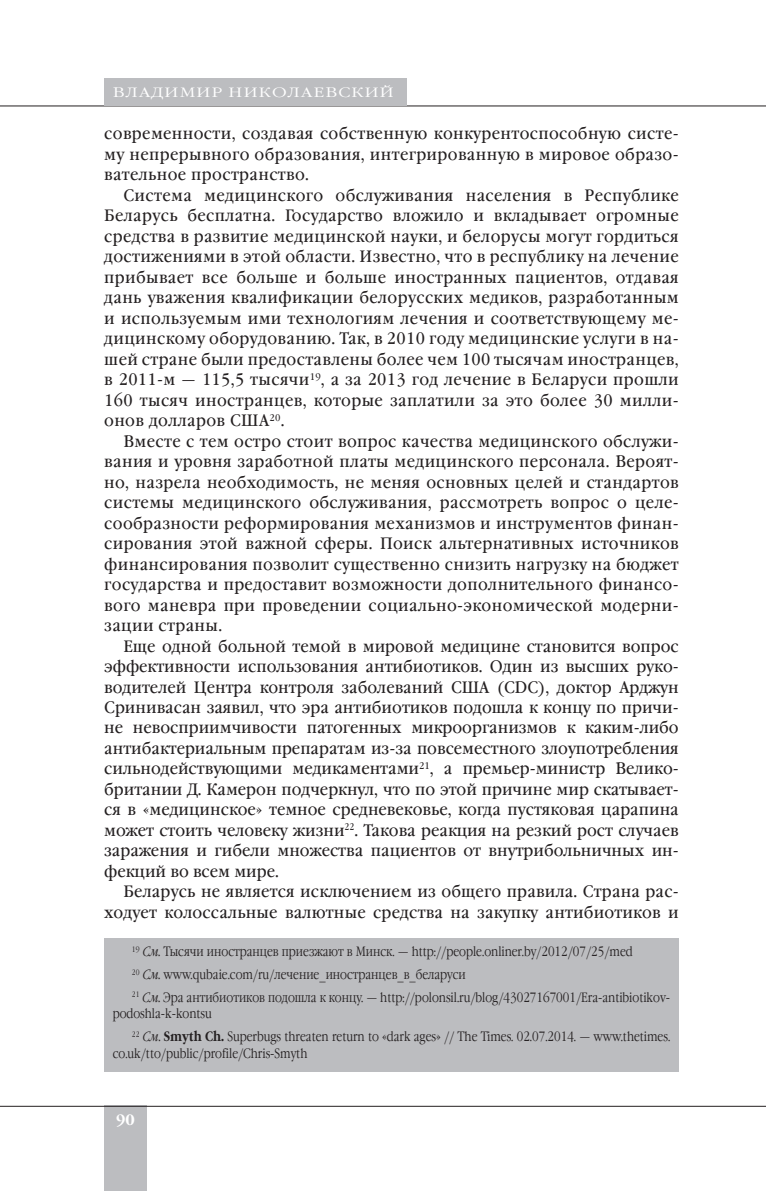
<style>
.page{position:relative;width:766px;height:1191px;background:#fff}
.page>*{position:absolute;margin:0;border:0;box-sizing:border-box;transform-origin:0 0}
.t1{font:16.5px "Garamond Book Narrow C";letter-spacing:.02em;color:#231f20;scale:1.1 1}
.t2{font:16.5px "Garamond Book Narrow C";color:#231f20;scale:1.1 1}
.t3{font:700 15px "Garamond C";color:#fff}
.t4{font:300 13.5px/23px "Garamond Narrow C";color:#231f20}
.t5{font:300 13.5px "Garamond C";letter-spacing:.075em;color:#fff;scale:1.25 1}
.s1{font-style:italic}
.s2{font-weight:700}
</style>
<div class="page">
<div style="left:104px;top:1106px;width:43px;height:85px;background:#bcbdc0"></div>
<hr style="left:0;top:1106px;width:765px;height:1px;background:#231f20">
<hr style="left:0;top:106px;width:765px;height:1px;background:#231f20">
<div style="left:104px;top:78px;width:302px;height:28px;background:#bcbdc0"></div>
<div style="left:104px;top:938px;width:574px;height:133px;background:#bcbdc0"></div>
<p class="t5" style="left:113px;top:87px;width:226px">ВЛАДИМИР НИКОЛАЕВСКИЙ</p>
<p class="t1" style="left:104px;top:127px;width:523px">современности, создавая собственную конкурентоспособную систе-</p>
<p class="t1" style="left:104px;top:148px;width:523px">му непрерывного образования, интегрированную в мировое образо-</p>
<p class="t1" style="left:104px;top:168px;width:188px">вательное пространство.</p>
<p class="t1" style="left:123px;top:189px;width:506px">Система медицинского обслуживания населения в Республике</p>
<p class="t1" style="left:104px;top:209px;width:523px">Беларусь бесплатна. Государство вложило и вкладывает огромные</p>
<p class="t1" style="left:104px;top:229px;width:523px">средства в развитие медицинской науки, и белорусы могут гордиться</p>
<p class="t1" style="left:104px;top:250px;width:523px">достижениями в этой области. Известно, что в республику на лечение</p>
<p class="t1" style="left:104px;top:270px;width:523px">прибывает все больше и больше иностранных пациентов, отдавая</p>
<p class="t1" style="left:104px;top:291px;width:523px">дань уважения квалификации белорусских медиков, разработанным</p>
<p class="t1" style="left:104px;top:311px;width:523px">и используемым ими технологиям лечения и соответствующему ме-</p>
<p class="t1" style="left:104px;top:332px;width:523px">дицинскому оборудованию. Так, в 2010 году медицинские услуги в на-</p>
<p class="t1" style="left:104px;top:352px;width:523px">шей стране были предоставлены более чем 100 тысячам иностранцев,</p>
<p class="t1" style="left:104px;top:373px;width:523px">в 2011-м — 115,5 тысячи<sup>19</sup>, а за 2013 год лечение в Беларуси прошли</p>
<p class="t1" style="left:104px;top:393px;width:523px">160 тысяч иностранцев, которые заплатили за это более 30 милли-</p>
<p class="t1" style="left:104px;top:414px;width:165px">онов долларов США<sup>20</sup>.</p>
<p class="t1" style="left:123px;top:434px;width:506px">Вместе с тем остро стоит вопрос качества медицинского обслужи-</p>
<p class="t1" style="left:104px;top:455px;width:523px">вания и уровня заработной платы медицинского персонала. Вероят-</p>
<p class="t1" style="left:104px;top:475px;width:523px">но, назрела необходимость, не меняя основных целей и стандартов</p>
<p class="t1" style="left:104px;top:496px;width:523px">системы медицинского обслуживания, рассмотреть вопрос о целе-</p>
<p class="t1" style="left:104px;top:516px;width:523px">сообразности реформирования механизмов и инструментов финан-</p>
<p class="t1" style="left:104px;top:537px;width:523px">сирования этой важной сферы. Поиск альтернативных источников</p>
<p class="t1" style="left:104px;top:557px;width:523px">финансирования позволит существенно снизить нагрузку на бюджет</p>
<p class="t1" style="left:104px;top:578px;width:523px">государства и предоставит возможности дополнительного финансо-</p>
<p class="t1" style="left:104px;top:598px;width:523px">вого маневра при проведении социально-экономической модерни-</p>
<p class="t1" style="left:104px;top:618px;width:109px">зации страны.</p>
<p class="t2" style="left:123px;top:639px;width:506px">Еще одной больной темой в мировой медицине становится вопрос</p>
<p class="t2" style="left:104px;top:659px;width:523px">эффективности использования антибиотиков. Один из высших руко-</p>
<p class="t2" style="left:104px;top:680px;width:523px">водителей Центра контроля заболеваний США (CDC), доктор Арджун</p>
<p class="t2" style="left:104px;top:700px;width:523px">Сринивасан заявил, что эра антибиотиков подошла к концу по причи-</p>
<p class="t2" style="left:104px;top:721px;width:523px">не невосприимчивости патогенных микроорганизмов к каким-либо</p>
<p class="t2" style="left:104px;top:741px;width:523px">антибактериальным препаратам из-за повсеместного злоупотребления</p>
<p class="t2" style="left:104px;top:762px;width:523px">сильнодействующими медикаментами<sup>21</sup>, а премьер-министр Велико-</p>
<p class="t2" style="left:104px;top:782px;width:523px">британии Д. Камерон подчеркнул, что по этой причине мир скатывает-</p>
<p class="t2" style="left:104px;top:803px;width:523px">ся в «медицинское» темное средневековье, когда пустяковая царапина</p>
<p class="t2" style="left:104px;top:823px;width:523px">может стоить человеку жизни<sup>22</sup>. Такова реакция на резкий рост случаев</p>
<p class="t2" style="left:104px;top:844px;width:523px">заражения и гибели множества пациентов от внутрибольничных ин-</p>
<p class="t2" style="left:104px;top:864px;width:160px">фекций во всем мире.</p>
<p class="t1" style="left:123px;top:885px;width:506px">Беларусь не является исключением из общего правила. Страна рас-</p>
<p class="t1" style="left:104px;top:905px;width:523px">ходует колоссальные валютные средства на закупку антибиотиков и</p>
<p class="t4" style="left:132px;top:941px;width:539px"><sup>19</sup> <span class="s1">См.</span> Тысячи иностранцев приезжают в Минск. — http://people.onliner.by/2012/07/25/med<br><sup>20</sup> <span class="s1">См.</span> www.qubaie.com/ru/лечение_иностранцев_в_беларуси<br><sup>21</sup> <span class="s1">См.</span> Эра антибиотиков подошла к концу. — http://polonsil.ru/blog/43027167001/Era-antibiotikov-</p>
<p class="t4" style="left:132px;top:1003px;width:539px;text-indent:-19px">podoshla-k-kontsu<br><sup>22</sup> <span class="s1">См.</span> <span class="s2">Smyth Ch.</span> Superbugs threaten return to «dark ages» // The Times. 02.07.2014. — www.thetimes.</p>
<p class="t4" style="left:113px;top:1043px;width:196px">co.uk/tto/public/profile/Chris-Smyth</p>
<p class="t3" style="left:116px;top:1113px;width:20px">90</p>
</div>
